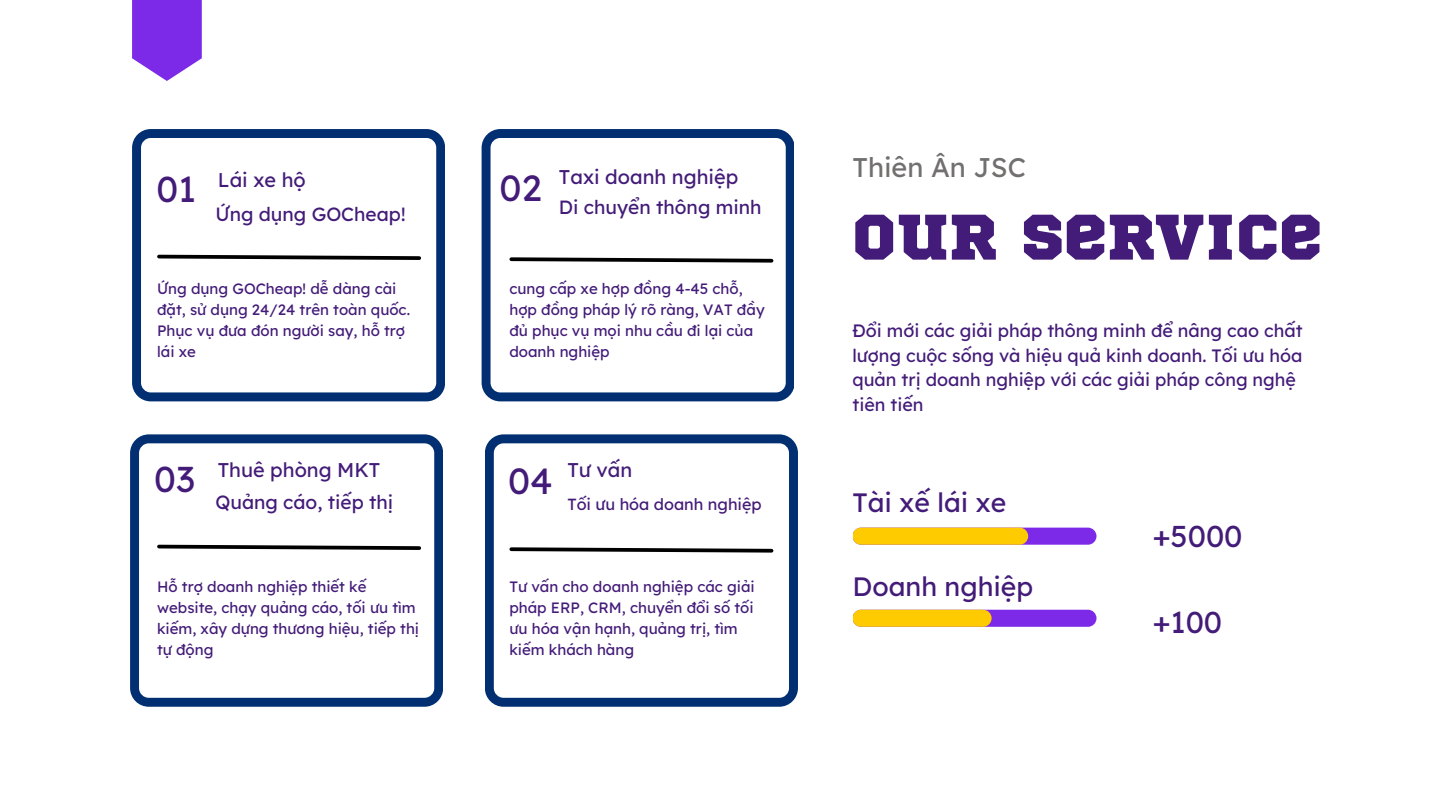
<style>
.page{position:relative;width:1440px;height:810px;background:#fff}
.page>*{position:absolute;margin:0;border:0;box-sizing:border-box;transform-origin:0 0}
.t1{font:64.2px "Sports World";color:#431b78}
.t2{font:36.4px "Lexend Deca";color:#431b78}
.t3{font:35.9px "Lexend Deca";color:#431b78}
.t4{font:30.1px "Lexend Deca";color:#431b78}
.t5{font:27px "Lexend Deca";color:#726f6f}
.t6{font:26.6px "Lexend Deca";color:#431b78}
.t7{font:19.9px "Lexend Deca";color:#431b78}
.t8{font:19.1px "Lexend Deca";color:#431b78}
.t9{font:17.9px/24.8px "Lexend Deca";color:#431b78}
.t10{font:16.1px "Lexend Deca";color:#431b78}
.t11{font:15px/21px "Lexend Deca";color:#431b78}
</style>
<div class="page">
<svg style="left:132px;top:129px;width:313px;height:272px"></svg>
<svg style="left:482px;top:129px;width:312px;height:272px"></svg>
<svg style="left:130px;top:434px;width:313px;height:273px"></svg>
<svg style="left:485px;top:434px;width:313px;height:273px"></svg>
<svg style="left:155px;top:253px;width:268px;height:9px"></svg>
<svg style="left:508px;top:255px;width:267px;height:9px"></svg>
<svg style="left:508px;top:545px;width:267px;height:9px"></svg>
<svg style="left:155px;top:543px;width:268px;height:9px"></svg>
<svg style="left:132px;top:0;width:70px;height:81px;background:#8e48eb"></svg>
<div style="left:853px;top:528px;width:244px;height:17px;background:#7c2ae8;border-radius:9px"></div>
<div style="left:853px;top:528px;width:175px;height:17px;background:#fecb00;border-radius:9px"></div>
<div style="left:853px;top:610px;width:244px;height:17px;background:#7c2ae8;border-radius:9px"></div>
<div style="left:853px;top:610px;width:139px;height:17px;background:#fecb00;border-radius:9px"></div>
<h4 class="t7" style="left:218px;top:167px;width:90px">Lái xe hộ</h4>
<p class="t7" style="left:559px;top:164px;width:181px">Taxi doanh nghiệp</p>
<p class="t3" style="left:156px;top:166px;width:41px">01</p>
<h4 class="t2" style="left:500px;top:165px;width:43px">02</h4>
<p class="t8" style="left:559px;top:195px;width:204px">Di chuyển thông minh</p>
<p class="t8" style="left:216px;top:201px;width:192px">Ứng dụng GOCheap!</p>
<h4 class="t11" style="left:157px;top:278px;width:254px">Ứng dụng GOCheap! dễ dàng cài đặt, sử dụng 24/24 trên toàn quốc.<br>Phục vụ đưa đón người say, hỗ trợ lái xe</h4>
<h3 class="t11" style="left:509px;top:278px;width:257px">cung cấp xe hợp đồng 4-45 chỗ, hợp đồng pháp lý rõ ràng, VAT đầy đủ phục vụ mọi nhu cầu đi lại của doanh nghiệp</h3>
<h4 class="t7" style="left:218px;top:457px;width:164px">Thuê phòng MKT</h4>
<p class="t7" style="left:567px;top:457px;width:66px">Tư vấn</p>
<p class="t3" style="left:154px;top:456px;width:42px">03</p>
<p class="t2" style="left:508px;top:458px;width:46px">04</p>
<h4 class="t8" style="left:216px;top:490px;width:179px">Quảng cáo, tiếp thị</h4>
<h4 class="t10" style="left:567px;top:494px;width:196px">Tối ưu hóa doanh nghiệp</h4>
<h1 class="t11" style="left:157px;top:576px;width:264px">Hỗ trợ doanh nghiệp thiết kế website, chạy quảng cáo, tối ưu tìm kiếm, xây dựng thương hiệu, tiếp thị tự động</h1>
<h4 class="t11" style="left:509px;top:576px;width:247px">Tư vấn cho doanh nghiệp các giải pháp ERP, CRM, chuyển đổi số tối ưu hóa vận hạnh, quảng trị, tìm kiếm khách hàng</h4>
<p class="t5" style="left:853px;top:150px;width:175px">Thiên Ân JSC</p>
<p class="t1" style="left:853px;top:208px;width:471px">OUR SERVICE</p>
<p class="t9" style="left:853px;top:318px;width:452px">Đổi mới các giải pháp thông minh để nâng cao chất lượng cuộc sống và hiệu quả kinh doanh. Tối ưu hóa quản trị doanh nghiệp với các giải pháp công nghệ tiên tiến</p>
<p class="t6" style="left:853px;top:485px;width:155px">Tài xế lái xe</p>
<p class="t6" style="left:853px;top:569px;width:182px">Doanh nghiệp</p>
<h4 class="t4" style="left:1153px;top:517px;width:91px">+5000</h4>
<p class="t4" style="left:1153px;top:603px;width:71px">+100</p>
</div>
